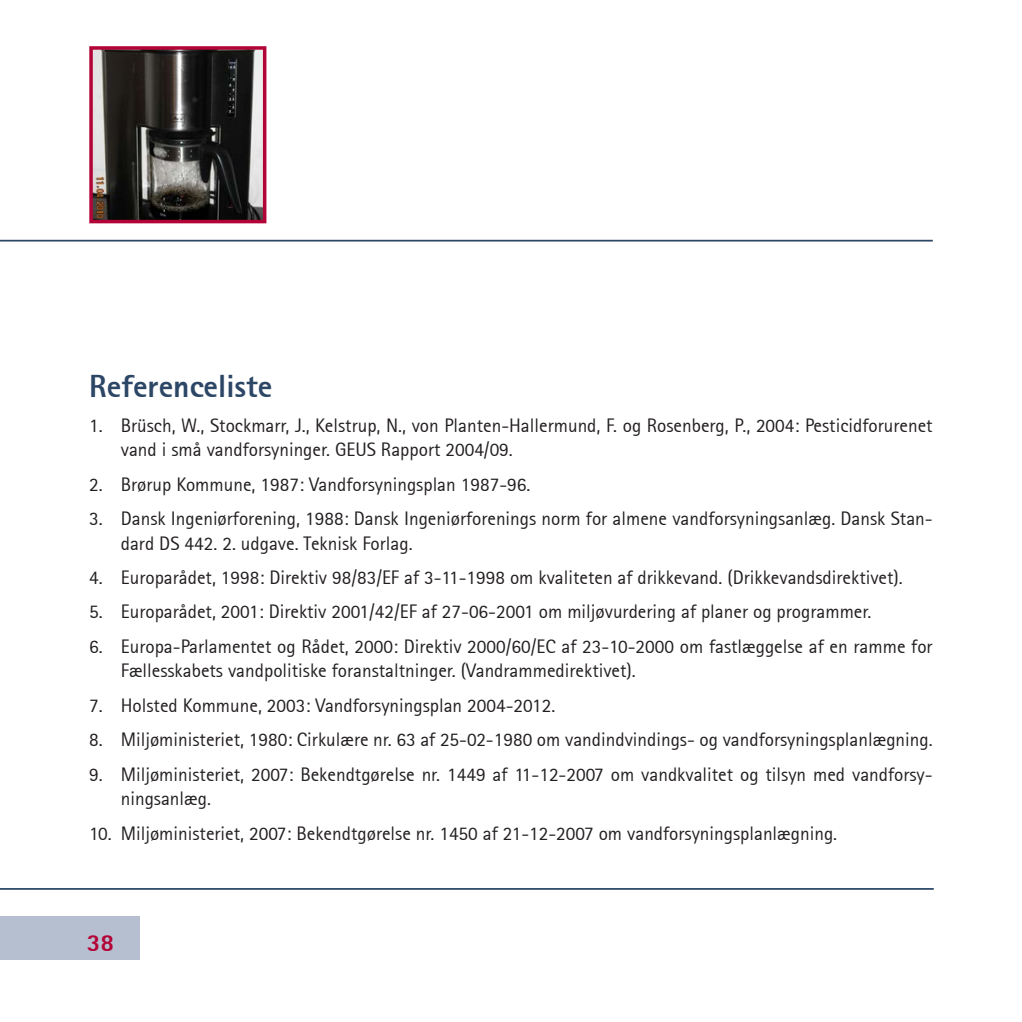
<style>
.page{position:relative;width:1022px;height:1022px;background:#fff}
.page>*{position:absolute;margin:0;border:0;box-sizing:border-box;transform-origin:0 0}
.OVERSKRIFT{font:800 31.5px "Agfa Rotis Sans Serif";color:#2c4666}
.t1{font:800 24.5px "Agfa Rotis Sans Serif";color:#b30437}
.t2{font:19.25px/24.5px "Agfa Rotis Sans Serif";color:#231f20}
</style>
<div class="page">
<div style="left:0;top:916px;width:139px;height:44px;background:#b6bfd0"></div>
<hr style="left:0;top:888px;width:934px;height:2px;background:#2c4666">
<hr style="left:0;top:240px;width:933px;height:2px;background:#2c4666">
<img style="left:94px;top:51px;width:167px;height:167px">
<div style="left:89px;top:46px;width:177px;height:177px;border:4px solid #b30437"></div>
<p class="OVERSKRIFT" style="left:89px;top:366px;width:185px">Referenceliste</p>
<p class="t2" style="left:121px;top:413px;width:813px;text-indent:-31px">1. Brüsch, W., Stockmarr, J., Kelstrup, N., von Planten-Hallermund, F. og Rosenberg, P., 2004: Pesticidforurenet vand i små vandforsyninger. GEUS Rapport 2004/09.</p>
<p class="t2" style="left:89px;top:472px;width:441px">2. Brørup Kommune, 1987: Vandforsyningsplan 1987-96.</p>
<p class="t2" style="left:121px;top:506px;width:813px;text-indent:-31px">3. Dansk Ingeniørforening, 1988: Dansk Ingeniørforenings norm for almene vandforsyningsanlæg. Dansk Stan&shy;dard DS 442. 2. udgave. Teknisk Forlag.</p>
<p class="t2" style="left:89px;top:565px;width:813px">4. Europarådet, 1998: Direktiv 98/83/EF af 3-11-1998 om kvaliteten af drikkevand. (Drikkevandsdirektivet).</p>
<p class="t2" style="left:89px;top:599px;width:782px">5. Europarådet, 2001: Direktiv 2001/42/EF af 27-06-2001 om miljøvurdering af planer og programmer.</p>
<p class="t2" style="left:121px;top:634px;width:813px;text-indent:-31px">6. Europa-Parlamentet og Rådet, 2000: Direktiv 2000/60/EC af 23-10-2000 om fastlæggelse af en ramme for<br>Fællesskabets vandpolitiske foranstaltninger. (Vandrammedirektivet).</p>
<p class="t2" style="left:89px;top:693px;width:465px">7. Holsted Kommune, 2003: Vandforsyningsplan 2004-2012.</p>
<p class="t2" style="left:89px;top:727px;width:845px">8. Miljøministeriet, 1980: Cirkulære nr. 63 af 25-02-1980 om vandindvindings- og vandforsyningsplanlægning.</p>
<p class="t2" style="left:121px;top:762px;width:813px;text-indent:-31px">9. Miljøministeriet, 2007: Bekendtgørelse nr. 1449 af 11-12-2007 om vandkvalitet og tilsyn med vandforsy&shy;ningsanlæg.</p>
<p class="t2" style="left:89px;top:821px;width:747px">10. Miljøministeriet, 2007: Bekendtgørelse nr. 1450 af 21-12-2007 om vandforsyningsplanlægning.</p>
<p class="t1" style="left:87px;top:927px;width:29px">38</p>
</div>
